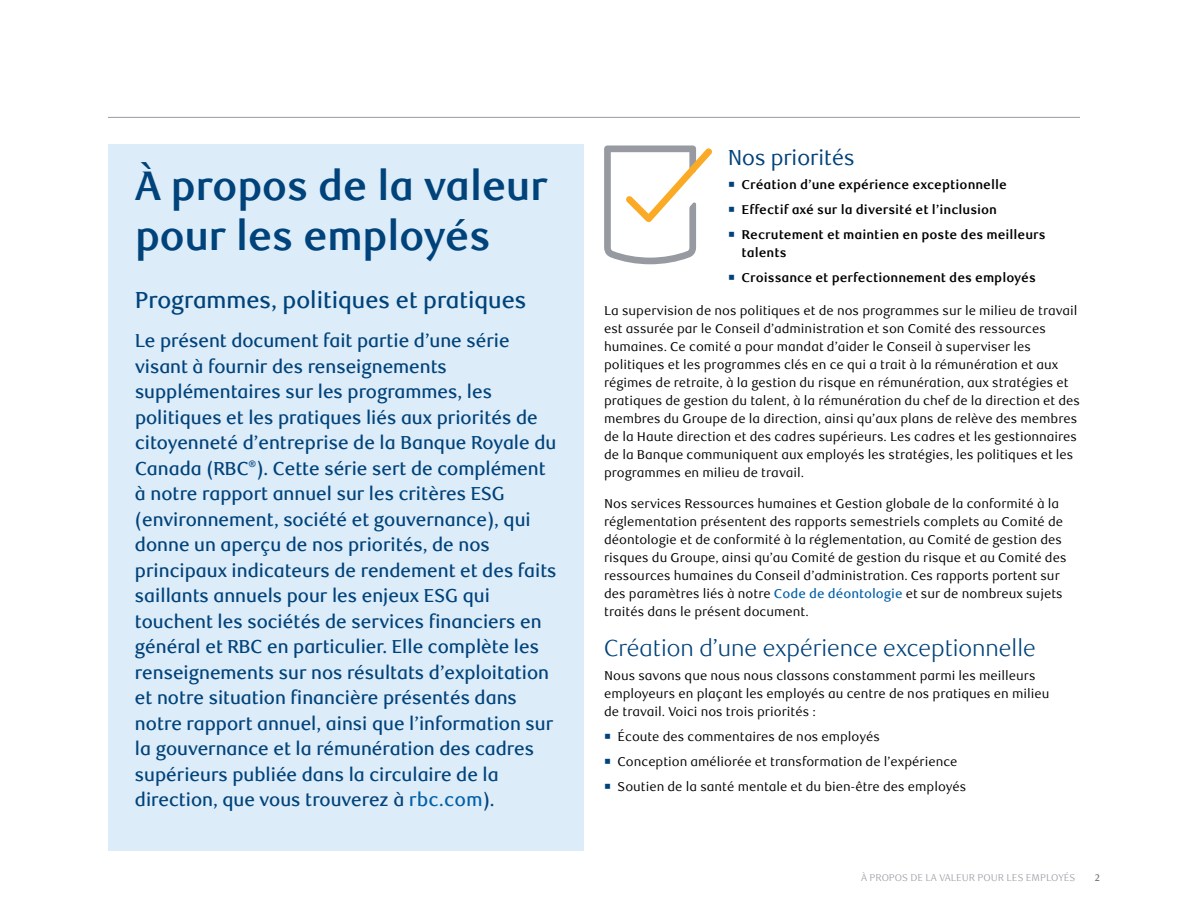
<style>
.page{position:relative;width:1188px;height:918px;background:#fff}
.page>*{position:absolute;margin:0;border:0;box-sizing:border-box;transform-origin:0 0}
.t1{font:700 41.25px/49.5px "RBC Display";color:#00427a}
.t2{font:300 23.25px "RBC Display";color:#00427a}
.t3{font:500 23.25px "RBC Display";color:#00427a}
.t4{font:21.75px "RBC Display";color:#00427a}
.t5{font:500 18.75px/25.5px "RBC Display";color:#00427a}
.t6{font:12.75px/18px "RBC Text";color:#000}
.t7{font:700 12.75px/18px "RBC Text";color:#000}
.t8{font:300 9.75px "RBC Text";color:#979aa0}
.t9{font:500 9.75px "RBC Text";color:#70747c}
.s1{font-family:"RBC Text";color:#0060a9}
.s2{color:#00427a}
.s3{font-weight:500;color:#0060a9}
</style>
<div class="page">
<hr style="left:108px;top:117px;width:972px;height:1px;background:#979aa0">
<div style="left:108px;top:144px;width:476px;height:706px;background:#dcecf9"></div>
<svg style="left:604px;top:146px;width:108px;height:118px"></svg>
<h1 class="t1" style="left:135px;top:163px;width:414px">À propos de la valeur pour les employés</h1>
<h2 class="t3" style="left:135px;top:287px;width:393px">Programmes, politiques et pratiques</h2>
<p class="t5" style="left:135px;top:329px;width:423px">Le présent document fait partie d’une série visant à fournir des renseignements supplémentaires sur les programmes, les politiques et les pratiques liés aux priorités de citoyenneté d’entreprise de la Banque Royale du Canada (RBC<sup>®</sup>). Cette série sert de complément à notre rapport annuel sur les critères ESG (environnement, société et gouvernance), qui donne un aperçu de nos priorités, de nos principaux indicateurs de rendement et des faits saillants annuels pour les enjeux ESG qui touchent les sociétés de services financiers en général et RBC en particulier. Elle complète les renseignements sur nos résultats d’exploitation et notre situation financière présentés dans notre rapport annuel, ainsi que l’information sur la gouvernance et la rémunération des cadres supérieurs publiée dans la circulaire de la direction, que vous trouverez à <span class="s1">rbc.com</span>).</p>
<h3 class="t4" style="left:728px;top:145px;width:128px">Nos priorités</h3>
<p class="t7" style="left:728px;top:176px;width:280px"><span class="s2">○</span> Création d’une expérience exceptionnelle</p>
<p class="t7" style="left:728px;top:201px;width:270px"><span class="s2">○</span> Effectif axé sur la diversité et l’inclusion</p>
<p class="t7" style="left:742px;top:226px;width:306px;text-indent:-13px"><span class="s2">○</span> Recrutement et maintien en poste des meilleurs talents</p>
<p class="t7" style="left:728px;top:268px;width:309px"><span class="s2">○</span> Croissance et perfectionnement des employés</p>
<p class="t6" style="left:604px;top:302px;width:477px">La supervision de nos politiques et de nos programmes sur le milieu de travail est assurée par le Conseil d’administration et son Comité des ressources humaines. Ce comité a pour mandat d’aider le Conseil à superviser les politiques et les programmes clés en ce qui a trait à la rémunération et aux régimes de retraite, à la gestion du risque en rémunération, aux stratégies et pratiques de gestion du talent, à la rémunération du chef de la direction et des membres du Groupe de la direction, ainsi qu’aux plans de relève des membres de la Haute direction et des cadres supérieurs. Les cadres et les gestionnaires de la Banque communiquent aux employés les stratégies, les politiques et les programmes en milieu de travail.</p>
<p class="t6" style="left:604px;top:495px;width:464px">Nos services Ressources humaines et Gestion globale de la conformité à la réglementation présentent des rapports semestriels complets au Comité de déontologie et de conformité à la réglementation, au Comité de gestion des risques du Groupe, ainsi qu’au Comité de gestion du risque et au Comité des ressources humaines du Conseil d’administration. Ces rapports portent sur des paramètres liés à notre <span class="s3">Code de déontologie</span> et sur de nombreux sujets traités dans le présent document.</p>
<h2 class="t2" style="left:604px;top:634px;width:433px">Création d’une expérience exceptionnelle</h2>
<p class="t6" style="left:604px;top:667px;width:447px">Nous savons que nous nous classons constamment parmi les meilleurs employeurs en plaçant les employés au centre de nos pratiques en milieu de travail. Voici nos trois priorités :</p>
<p class="t6" style="left:604px;top:728px;width:277px"><span class="s2">○</span> Écoute des commentaires de nos employés</p>
<p class="t6" style="left:604px;top:753px;width:355px"><span class="s2">○</span> Conception améliorée et transformation de l’expérience</p>
<p class="t6" style="left:604px;top:778px;width:364px"><span class="s2">○</span> Soutien de la santé mentale et du bien-être des employés</p>
<p class="t8" style="left:861px;top:872px;width:216px">À PROPOS DE LA VALEUR POUR LES EMPLOYÉS</p>
<p class="t9" style="left:1095px;top:872px;width:7px">2</p>
</div>
